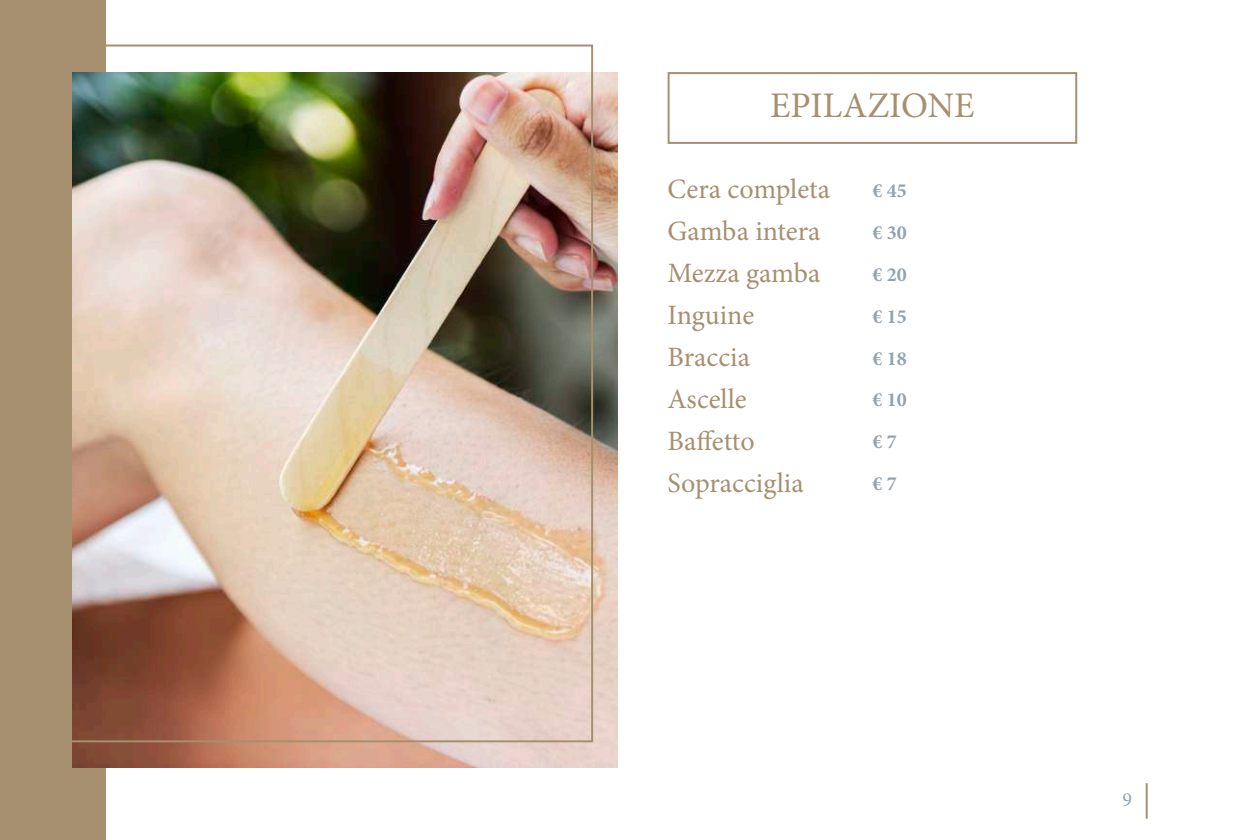
<style>
.page{position:relative;width:1236px;height:840px;background:#fff}
.page>*{position:absolute;margin:0;border:0;box-sizing:border-box;transform-origin:0 0}
.t1{font:36px "Minion Pro";color:#a69070}
.t2{font:28px "Minion Pro";color:#a69070}
.t3{font:700 20px "Minion Pro";color:#93a2af}
.t4{font:20px "Minion Pro";color:#93a2af}
</style>
<div class="page">
<div style="left:0;top:0;width:105px;height:839px;background:#a69070"></div>
<hr style="left:1146px;top:782px;width:2px;height:36px;background:#a69070">
<img style="left:72px;top:72px;width:546px;height:695px">
<div style="left:668px;top:72px;width:409px;height:72px;border:2px solid #a69070"></div>
<p class="t1" style="left:770px;top:81px;width:206px">EPILAZIONE</p>
<p class="t2" style="left:668px;top:170px;width:164px">Cera completa</p>
<p class="t3" style="left:872px;top:176px;width:36px">€ 45</p>
<p class="t2" style="left:668px;top:212px;width:154px">Gamba intera</p>
<p class="t3" style="left:872px;top:218px;width:36px">€ 30</p>
<p class="t2" style="left:668px;top:254px;width:154px">Mezza gamba</p>
<p class="t3" style="left:872px;top:260px;width:36px">€ 20</p>
<p class="t2" style="left:668px;top:296px;width:88px">Inguine</p>
<p class="t3" style="left:872px;top:302px;width:36px">€ 15</p>
<p class="t2" style="left:668px;top:338px;width:84px">Braccia</p>
<p class="t3" style="left:872px;top:344px;width:36px">€ 18</p>
<p class="t2" style="left:668px;top:380px;width:81px">Ascelle</p>
<p class="t3" style="left:872px;top:386px;width:36px">€ 10</p>
<p class="t2" style="left:668px;top:422px;width:89px">Baffetto</p>
<p class="t3" style="left:872px;top:427px;width:26px">€ 7</p>
<p class="t2" style="left:668px;top:464px;width:138px">Sopracciglia</p>
<p class="t3" style="left:872px;top:469px;width:26px">€ 7</p>
<p class="t4" style="left:1123px;top:786px;width:11px">9</p>
</div>
